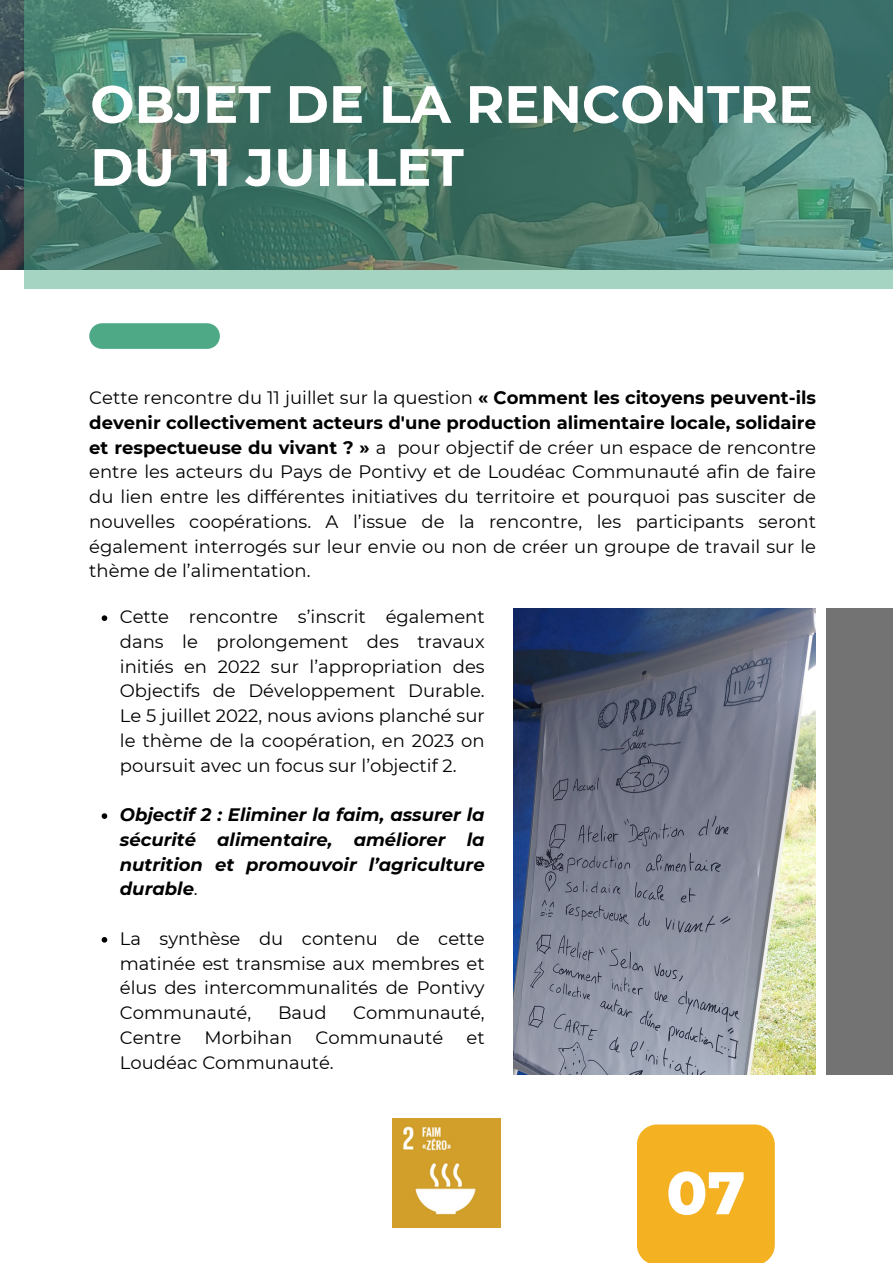
<style>
.page{position:relative;width:893px;height:1264px;background:#fff}
.page>*{position:absolute;margin:0;border:0;box-sizing:border-box;transform-origin:0 0}
.t1{font:800 60px "Montserrat";color:#fff}
.t2{font:700 52.5px/63px "Montserrat";color:#fff}
.t3{font:18px/24.8px "Montserrat";color:#000;text-align:justify}
.t4{font:italic 700 18px/24.8px "Montserrat";color:#000;text-align:justify}
.s1{font-weight:700}
.s2{font-weight:400;font-style:normal}
</style>
<div class="page">
<img style="left:0;top:0;width:24px;height:270px">
<svg style="left:24px;top:0;width:868px;height:289px;background:#4f8071"></svg>
<img style="left:513px;top:608px;width:302px;height:466px">
<div style="left:825px;top:608px;width:67px;height:466px;background:#737373"></div>
<img style="left:392px;top:1118px;width:108px;height:109px">
<svg style="left:102px;top:615px;width:5px;height:6px"></svg>
<svg style="left:102px;top:813px;width:5px;height:6px"></svg>
<svg style="left:102px;top:937px;width:5px;height:5px"></svg>
<div style="left:637px;top:1124px;width:137px;height:138px;background:#f4b122"></div>
<svg style="left:89px;top:323px;width:131px;height:26px;background:#57ad8c"></svg>
<p class="t2" style="left:90px;top:72px;width:724px">OBJET DE LA RENCONTRE<br>DU 11 JUILLET</p>
<p class="t3" style="left:89px;top:385px;width:728px">Cette rencontre du 11 juillet sur la question <span class="s1">« Comment les citoyens peuvent-ils devenir collectivement acteurs d'une production alimentaire locale, solidaire et respectueuse du vivant ? »</span> a pour objectif de créer un espace de rencontre entre les acteurs du Pays de Pontivy et de Loudéac Communauté afin de faire du lien entre les différentes initiatives du territoire et pourquoi pas susciter de nouvelles coopérations. A l’issue de la rencontre, les participants seront également interrogés sur leur envie ou non de créer un groupe de travail sur le thème de l’alimentation.</p>
<p class="t3" style="left:120px;top:604px;width:366px">Cette rencontre s’inscrit également dans le prolongement des travaux initiés en 2022 sur l’appropriation des Objectifs de Développement Durable.<br>Le 5 juillet 2022, nous avions planché sur le thème de la coopération, en 2023 on poursuit avec un focus sur l’objectif 2.</p>
<p class="t4" style="left:120px;top:802px;width:366px">Objectif 2 : Eliminer la faim, assurer la sécurité alimentaire, améliorer la nutrition et promouvoir l’agriculture durable<span class="s2">.</span></p>
<p class="t3" style="left:120px;top:926px;width:366px">La synthèse du contenu de cette matinée est transmise aux membres et élus des intercommunalités de Pontivy Communauté,</p>
<p class="t3" style="left:278px;top:1000px;width:50px">Baud</p>
<p class="t3" style="left:353px;top:1000px;width:133px">Communauté,</p>
<p class="t3" style="left:120px;top:1025px;width:63px">Centre</p>
<p class="t3" style="left:204px;top:1025px;width:89px">Morbihan</p>
<p class="t3" style="left:315px;top:1025px;width:129px">Communauté</p>
<p class="t3" style="left:466px;top:1025px;width:20px">et</p>
<p class="t3" style="left:120px;top:1049px;width:215px">Loudéac Communauté.</p>
<p class="t1" style="left:666px;top:1156px;width:80px">07</p>
</div>
